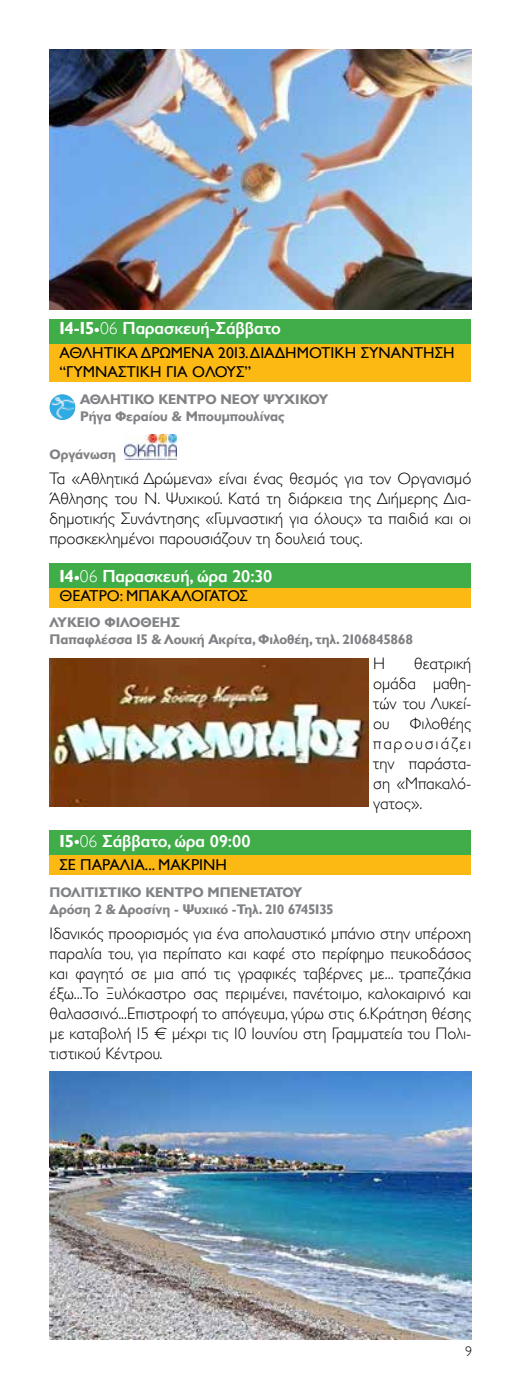
<style>
.page{position:relative;width:521px;height:1389px;background:#fff}
.page>*{position:absolute;margin:0;border:0;box-sizing:border-box;transform-origin:0 0}
.t1{font:600 17.5px "Gill Sans Hel";color:#fff}
.t2{font:300 16.62px/19.9px "Gill Sans Hel";color:#000;text-align:justify}
.t3{font:15.75px/18.9px "Gill Sans Hel";color:#000}
.t4{font:700 14px/16.8px "Gill Sans Hel";color:#808285}
.t5{font:300 14px "Gill Sans Hel";color:#000}
.s1{font-weight:700}
.s2{font-weight:400}
.s3{font-weight:300}
</style>
<div class="page">
<div style="left:50px;top:830px;width:421px;height:45px;background:#fdb913"></div>
<div style="left:50px;top:830px;width:421px;height:24px;background:#41ad49"></div>
<div style="left:50px;top:563px;width:421px;height:45px;background:#fdb913"></div>
<div style="left:50px;top:563px;width:421px;height:24px;background:#41ad49"></div>
<div style="left:50px;top:319px;width:421px;height:63px;background:#fdb913"></div>
<div style="left:50px;top:319px;width:421px;height:24px;background:#41ad49"></div>
<img style="left:50px;top:1071px;width:421px;height:268px">
<img style="left:50px;top:658px;width:318px;height:149px">
<img style="left:50px;top:50px;width:421px;height:259px">
<img style="left:50px;top:394px;width:25px;height:26px;border-radius:13px">
<img style="left:124px;top:434px;width:52px;height:26px">
<p class="t1" style="left:60px;top:319px;width:223px"><span class="s1">14-15</span><span class="s2">•</span><span class="s3">06</span> Παρασκευή-Σάββατο</p>
<p class="t3" style="left:60px;top:344px;width:397px">ΑΘΛΗΤΙΚΑ ΔΡΩΜΕΝΑ 2013. ΔΙΑΔΗΜΟΤΙΚΗ ΣΥΝΑΝΤΗΣΗ “ΓΥΜΝΑΣΤΙΚΗ ΓΙΑ ΟΛΟΥΣ”</p>
<p class="t4" style="left:80px;top:391px;width:249px">ΑΘΛΗΤΙΚΟ ΚΕΝΤΡΟ ΝΕΟΥ ΨΥΧΙΚΟΥ<br>Ρήγα Φεραίου &amp; Μπουμπουλίνας</p>
<p class="t4" style="left:50px;top:446px;width:68px">Οργάνωση</p>
<p class="t2" style="left:50px;top:469px;width:423px">Τα «Αθλητικά Δρώμενα» είναι ένας θεσμός για τον Οργανισμό Άθλησης του Ν. Ψυχικού. Κατά τη διάρκεια της Διήμερης Δια&shy;δημοτικής Συνάντησης «Γυμναστική για όλους» τα παιδιά και οι προσκεκλημένοι παρουσιάζουν τη δουλειά τους.</p>
<p class="t1" style="left:60px;top:566px;width:214px"><span class="s1">14</span><span class="s2">•</span><span class="s3">06</span> Παρασκευή, ώρα 20:30</p>
<p class="t3" style="left:60px;top:586px;width:190px">ΘΕΑΤΡΟ: ΜΠΑΚΑΛΟΓΑΤΟΣ</p>
<p class="t4" style="left:50px;top:614px;width:18px">Λύκειο</p>
<p class="t4" style="left:50px;top:614px;width:365px;text-indent:55px">Φιλοθέης<br>Παπαφλέσσα 15 &amp; Λουκή Ακρίτα, Φιλοθέη, τηλ. 2106845868</p>
<p class="t2" style="left:373px;top:654px;width:13px">Η</p>
<p class="t2" style="left:373px;top:654px;width:100px;text-indent:41px">θεατρική ομάδα μαθη&shy;τών του Λυκεί&shy;ου Φιλοθέης παρουσιάζει την παράστα&shy;ση «Μπακαλό&shy;γατος».</p>
<p class="t1" style="left:60px;top:831px;width:193px"><span class="s1">15</span><span class="s2">•</span><span class="s3">06</span> Σάββατο, ώρα 09:00</p>
<p class="t3" style="left:60px;top:856px;width:169px">ΣΕ ΠΑΡΑΛΙΑ... ΜΑΚΡΙΝΗ</p>
<p class="t4" style="left:50px;top:884px;width:20px">Πολιτιστικό</p>
<p class="t4" style="left:145px;top:884px;width:21px">Κέντρο</p>
<p class="t4" style="left:50px;top:884px;width:285px;text-indent:158px">Μπενετάτου<br>Δρόση 2 &amp; Δροσίνη - Ψυχικό -Τηλ. 210 6745135</p>
<p class="t2" style="left:50px;top:923px;width:423px">Iδανικός προορισμός για ένα απολαυστικό μπάνιο στην υπέροχη παραλία του, για περίπατο και καφέ στο περίφημο πευκοδάσος και φαγητό σε μια από τις γραφικές ταβέρνες με... τραπεζάκια έξω...Το Ξυλόκαστρο σας περιμένει, πανέτοιμο, καλοκαιρινό και θαλασσινό...Επιστροφή το απόγευμα, γύρω στις 6.Κράτηση θέσης με καταβολή 15 € μέχρι τις 10 Ιουνίου στη Γραμματεία του Πολι&shy;τιστικού Κέντρου.</p>
<p class="t5" style="left:465px;top:1344px;width:8px">9</p>
</div>
